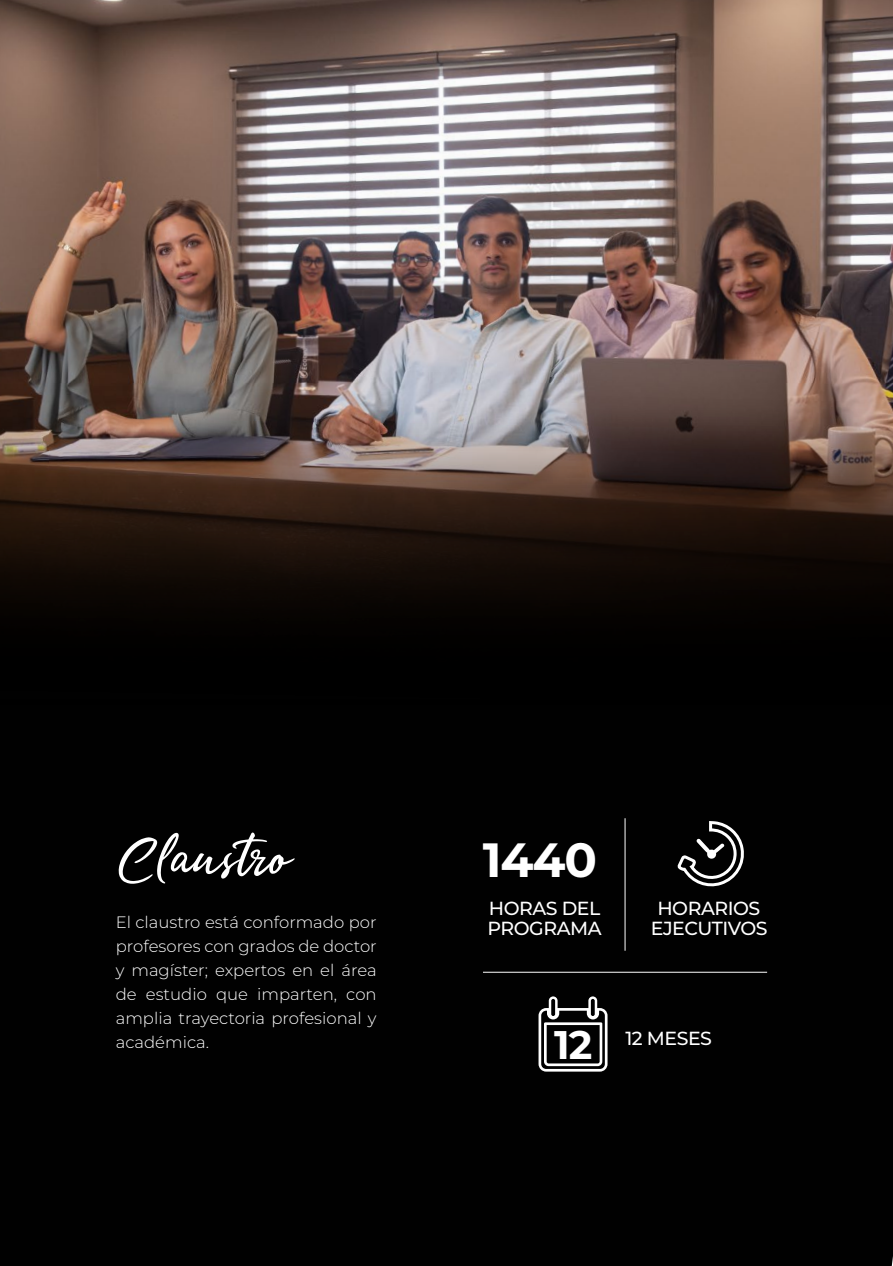
<style>
.page{position:relative;width:893px;height:1266px;background:#fff}
.page>*{position:absolute;margin:0;border:0;box-sizing:border-box;transform-origin:0 0}
.t1{font:69.75px "Quente Script";color:#fff}
.t2{font:700 48px "Montserrat";color:#fff}
.t3{font:500 18.9px/20.2px "Montserrat";letter-spacing:-.025em;color:#fff}
.t4{font:300 16.5px/24px "Montserrat";color:#fff;text-align:justify}
.s1{font-weight:700;font-size:39.9px}
</style>
<div class="page">
<img style="left:0;top:0;width:893px;height:384px">
<div style="left:0;top:704px;width:893px;height:562px;background:#010101"></div>
<svg style="left:0;top:384px;width:893px;height:320px;background:#2f2520"></svg>
<svg style="left:675px;top:819px;width:73px;height:72px;background:#303030"></svg>
<svg style="left:538px;top:996px;width:69px;height:75px"></svg>
<hr style="left:483px;top:972px;width:284px;height:1px;background:#fff">
<hr style="left:625px;top:818px;width:1px;height:133px;background:#fff">
<h1 class="t1" style="left:120px;top:824px;width:171px">Claustro</h1>
<p class="t4" style="left:116px;top:910px;width:262px">El claustro está conformado por profesores con grados de doctor y magíster; expertos en el área de estudio que imparten, con amplia trayectoria profesional y académica.</p>
<h2 class="t2" style="left:483px;top:825px;width:116px">1440</h2>
<p class="t3" style="left:487px;top:897px;width:116px">HORAS DEL<br>PROGRAMA</p>
<p class="t3" style="left:651px;top:897px;width:118px;text-align:center">HORARIOS<br>EJECUTIVOS</p>
<p class="t3" style="left:554px;top:1027px;width:159px"><span class="s1">12</span> 12 MESES</p>
</div>
